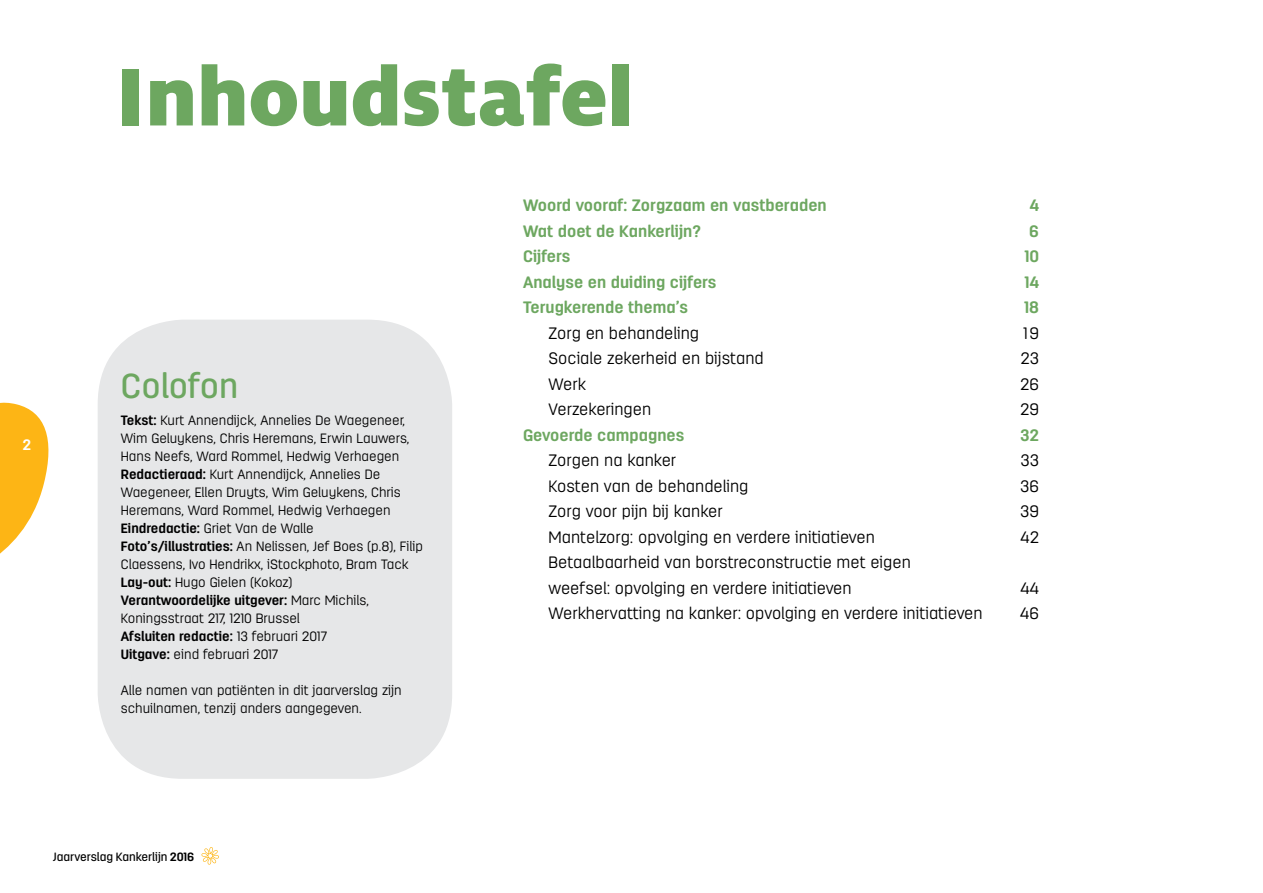
<style>
.page{position:relative;width:1263px;height:893px;background:#fff}
.page>*{position:absolute;margin:0;border:0;box-sizing:border-box;transform-origin:0 0}
.t1{font:900 90px "Milo Offc";color:#6da760}
.t2{font:500 34.5px "Antartida Rounded";color:#6da760}
.t3{font:300 16.5px/25.5px "Antartida Rounded";color:#000}
.t4{font:700 16.5px "Antartida Rounded";color:#6da760}
.t5{font:700 15px "Antartida Rounded";color:#fff}
.t6{font:300 13.5px/18px "Antartida Rounded";color:#000}
.t7{font:500 12px "Antartida Rounded";color:#000}
.s1{font-weight:700}
</style>
<div class="page">
<svg style="left:0;top:402px;width:49px;height:152px"></svg>
<svg style="left:201px;top:847px;width:18px;height:18px"></svg>
<div style="left:98px;top:320px;width:354px;height:459px;background:#e6e7e8;border-radius:85px"></div>
<p class="t5" style="left:23px;top:436px;width:10px">2</p>
<h1 class="t1" style="left:116px;top:45px;width:519px">Inhoudstafel</h1>
<h2 class="t2" style="left:121px;top:367px;width:119px">Colofon</h2>
<p class="t6" style="left:121px;top:411px;width:304px"><span class="s1">Tekst:</span> Kurt Annendijck, Annelies De Waegeneer, Wim Geluykens, Chris Heremans, Erwin Lauwers, Hans Neefs, Ward Rommel, Hedwig Verhaegen <span class="s1">Redactieraad:</span> Kurt Annendijck, Annelies De Waegeneer, Ellen Druyts, Wim Geluykens, Chris Heremans, Ward Rommel, Hedwig Verhaegen <span class="s1">Eindredactie:</span> Griet Van de Walle <span class="s1">Foto’s/illustraties:</span> An Nelissen, Jef Boes (p.8), Filip Claessens, Ivo Hendrikx, iStockphoto, Bram Tack <span class="s1">Lay-out:</span> Hugo Gielen (Kokoz)<br><span class="s1">Verantwoordelijke uitgever:</span> Marc Michils, Koningsstraat 217, 1210 Brussel<br><span class="s1">Afsluiten redactie:</span> 13 februari 2017<br><span class="s1">Uitgave:</span> eind februari 2017</p>
<p class="t6" style="left:121px;top:681px;width:283px">Alle namen van patiënten in dit jaarverslag zijn schuilnamen, tenzij anders aangegeven.</p>
<p class="t4" style="left:523px;top:196px;width:305px">Woord vooraf: Zorgzaam en vastberaden</p>
<p class="t4" style="left:1029px;top:196px;width:11px">4</p>
<p class="t4" style="left:523px;top:222px;width:180px">Wat doet de Kankerlijn?</p>
<p class="t4" style="left:1029px;top:222px;width:11px">6</p>
<p class="t4" style="left:523px;top:247px;width:49px">Cijfers</p>
<p class="t4" style="left:1024px;top:247px;width:16px">10</p>
<p class="t4" style="left:523px;top:273px;width:195px">Analyse en duiding cijfers</p>
<p class="t4" style="left:1024px;top:273px;width:16px">14</p>
<p class="t4" style="left:523px;top:298px;width:167px">Terugkerende thema’s</p>
<p class="t4" style="left:1024px;top:298px;width:16px">18</p>
<p class="t3" style="left:549px;top:320px;width:152px">Zorg en behandeling</p>
<p class="t3" style="left:1023px;top:320px;width:17px">19</p>
<p class="t3" style="left:549px;top:346px;width:217px">Sociale zekerheid en bijstand</p>
<p class="t3" style="left:1020px;top:346px;width:20px">23</p>
<p class="t3" style="left:549px;top:371px;width:39px">Werk</p>
<p class="t3" style="left:1020px;top:371px;width:21px">26</p>
<p class="t3" style="left:549px;top:397px;width:104px">Verzekeringen</p>
<p class="t3" style="left:1020px;top:397px;width:20px">29</p>
<p class="t4" style="left:523px;top:426px;width:163px">Gevoerde campagnes</p>
<p class="t4" style="left:1020px;top:426px;width:20px">32</p>
<p class="t3" style="left:549px;top:448px;width:129px">Zorgen na kanker</p>
<p class="t3" style="left:1020px;top:448px;width:20px">33</p>
<p class="t3" style="left:549px;top:473px;width:201px">Kosten van de behandeling</p>
<p class="t3" style="left:1020px;top:473px;width:20px">36</p>
<p class="t3" style="left:549px;top:499px;width:176px">Zorg voor pijn bij kanker</p>
<p class="t3" style="left:1020px;top:499px;width:20px">39</p>
<p class="t3" style="left:549px;top:524px;width:328px">Mantelzorg: opvolging en verdere initiatieven</p>
<p class="t3" style="left:1020px;top:524px;width:20px">42</p>
<p class="t3" style="left:549px;top:550px;width:364px">Betaalbaarheid van borstreconstructie met eigen weefsel: opvolging en verdere initiatieven</p>
<p class="t3" style="left:1020px;top:575px;width:21px">44</p>
<p class="t3" style="left:549px;top:601px;width:436px">Werkhervatting na kanker: opvolging en verdere initiatieven</p>
<p class="t3" style="left:1020px;top:601px;width:21px">46</p>
<p class="t7" style="left:53px;top:850px;width:143px">Jaarverslag Kankerlijn <span class="s1">2016</span></p>
</div>
